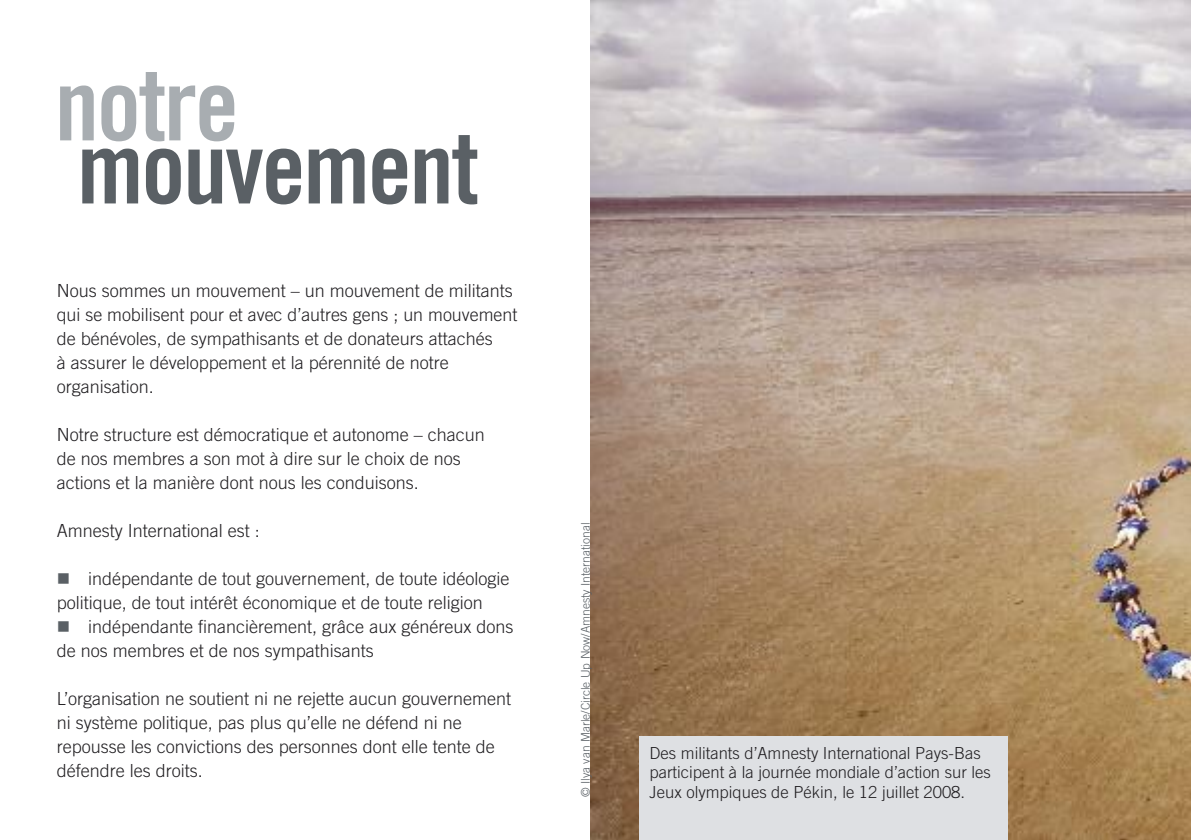
<style>
.page{position:relative;width:1191px;height:840px;background:#fff}
.page>*{position:absolute;margin:0;border:0;box-sizing:border-box;transform-origin:0 0}
.t1{font:100px "Amnesty Trade Gothic Bd Cn 20";letter-spacing:-.025em;color:#5a6065}
.t2{font:100px "Amnesty Trade Gothic Bd Cn 20";letter-spacing:-.025em;color:#a8adb1}
.t3{font:300 18px/24px "Amnesty Trade Gothic";color:#201e21}
.t4{font:300 16.6px/19.4px "Amnesty Trade Gothic";color:#201e21}
.t5{font:300 12px "Amnesty Trade Gothic";color:#5a6065}
</style>
<div class="page">
<img style="left:590px;top:0;width:601px;height:839px">
<div style="left:639px;top:736px;width:369px;height:103px;background:#dee0e3"></div>
<h1 class="t2" style="left:55px;top:44px;width:186px">notre</h1>
<h1 class="t1" style="left:77px;top:107px;width:404px">mouvement</h1>
<p class="t3" style="left:57px;top:278px;width:462px">Nous sommes un mouvement – un mouvement de militants qui se mobilisent pour et avec d’autres gens ; un mouvement de bénévoles, de sympathisants et de donateurs attachés<br>à assurer le développement et la pérennité de notre organisation.</p>
<p class="t3" style="left:57px;top:422px;width:430px">Notre structure est démocratique et autonome – chacun de nos membres a son mot à dire sur le choix de nos actions et la manière dont nous les conduisons.</p>
<p class="t3" style="left:57px;top:518px;width:205px">Amnesty International est :</p>
<p class="t3" style="left:57px;top:566px;width:454px;text-indent:31px">indépendante de tout gouvernement, de toute idéologie politique, de tout intérêt économique et de toute religion</p>
<p class="t3" style="left:57px;top:614px;width:458px;text-indent:31px">indépendante financièrement, grâce aux généreux dons de nos membres et de nos sympathisants</p>
<p class="t3" style="left:57px;top:686px;width:456px">L’organisation ne soutient ni ne rejette aucun gouvernement ni système politique, pas plus qu’elle ne défend ni ne repousse les convictions des personnes dont elle tente de défendre les droits.</p>
<p class="t5" style="left:578px;top:796px;width:276px;rotate:-90deg">© Ilya van Marle/Circle Up Now/Amnesty International</p>
<p class="t4" style="left:649px;top:742px;width:343px">Des militants d’Amnesty International Pays-Bas participent à la journée mondiale d’action sur les</p>
<p class="t4" style="left:649px;top:781px;width:317px">Jeux olympiques de Pékin, le 12 juillet 2008.</p>
</div>
